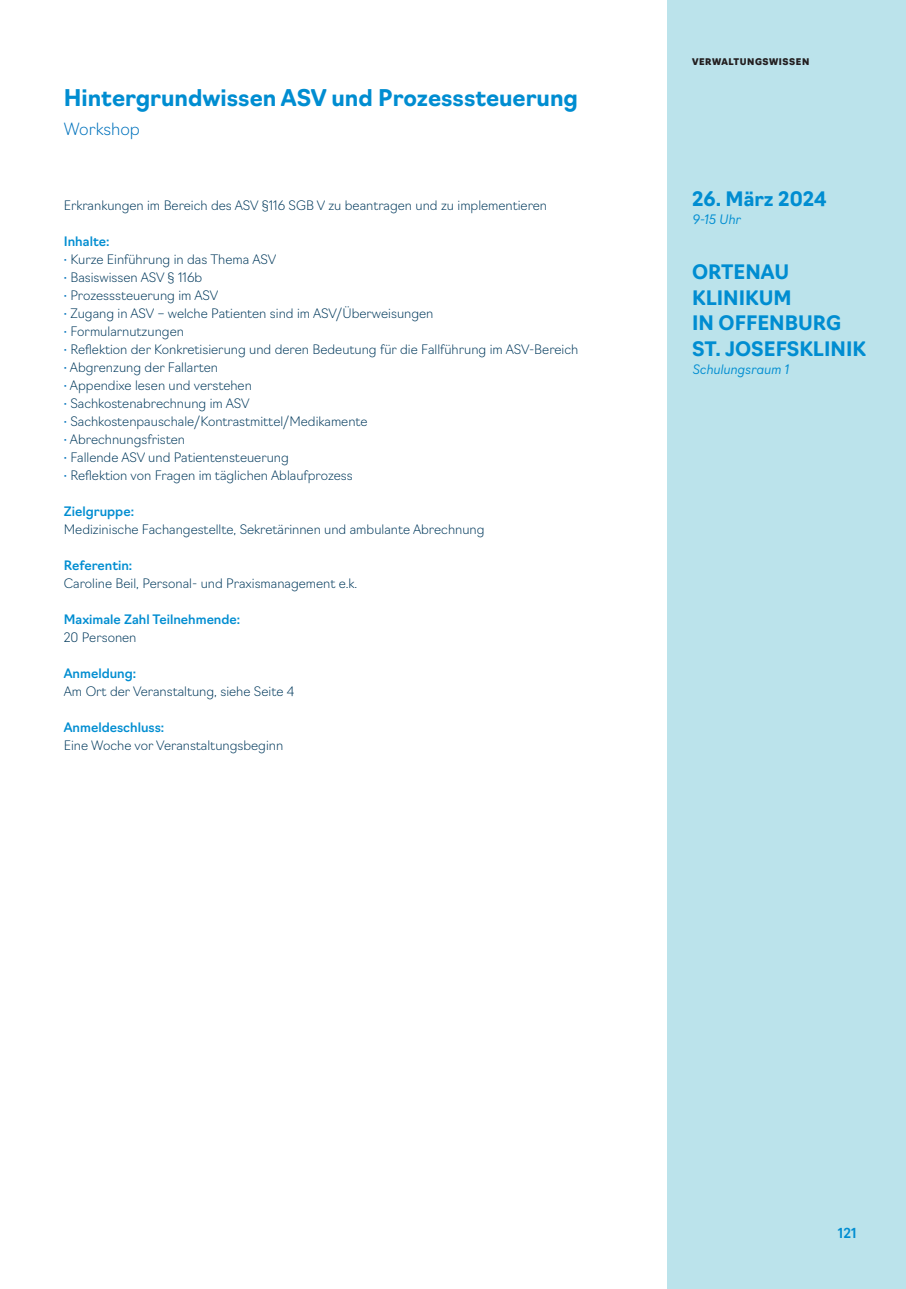
<style>
.page{position:relative;width:906px;height:1289px;background:#fff}
.page>*{position:absolute;margin:0;border:0;box-sizing:border-box;transform-origin:0 0}
.t1{font:700 22.5px "Navigo";color:#008dd1}
.t2{font:700 19.5px/25.5px "Navigo";color:#008dd1}
.t3{font:200 16.5px "Navigo";color:#0072bc}
.t4{font:500 13.5px "Navigo";color:#008dd1}
.t5{font:200 12.75px/18px "Navigo";color:#00395c}
.t6{font:500 12.75px "Navigo";color:#008dd1}
.t7{font:italic 300 12.75px "Navigo";color:#008dd1}
.t8{font:900 9px "Navigo";letter-spacing:.06em;color:#231f20}
.s1{font-weight:500;color:#008dd1}
.s2{font-weight:500;color:#0072bc}
</style>
<div class="page">
<div style="left:668px;top:0;width:238px;height:1288px;background:#bbe3eb"></div>
<h1 class="t1" style="left:64px;top:80px;width:516px">Hintergrundwissen ASV und Prozesssteuerung</h1>
<p class="t3" style="left:64px;top:116px;width:78px">Workshop</p>
<p class="t5" style="left:64px;top:195px;width:485px">Erkrankungen im Bereich des ASV §116 SGB V zu beantragen und zu implementieren</p>
<p class="t5" style="left:64px;top:231px;width:516px"><span class="s1">Inhalte:<br></span><span class="s2">·</span> Kurze Einführung in das Thema ASV<br><span class="s2">·</span> Basiswissen ASV § 116b<br><span class="s2">·</span> Prozesssteuerung im ASV<br><span class="s2">·</span> Zugang in ASV – welche Patienten sind im ASV/Überweisungen<br><span class="s2">·</span> Formularnutzungen<br><span class="s2">·</span> Reflektion der Konkretisierung und deren Bedeutung für die Fallführung im ASV-Bereich <span class="s2">·</span> Abgrenzung der Fallarten<br><span class="s2">·</span> Appendixe lesen und verstehen<br><span class="s2">·</span> Sachkostenabrechnung im ASV<br><span class="s2">·</span> Sachkostenpauschale/Kontrastmittel/Medikamente<br><span class="s2">·</span> Abrechnungsfristen<br><span class="s2">·</span> Fallende ASV und Patientensteuerung<br><span class="s2">·</span> Reflektion von Fragen im täglichen Ablaufprozess</p>
<p class="t6" style="left:64px;top:501px;width:72px">Zielgruppe:</p>
<p class="t5" style="left:64px;top:519px;width:422px">Medizinische Fachangestellte, Sekretärinnen und ambulante Abrechnung</p>
<p class="t6" style="left:64px;top:555px;width:70px">Referentin:</p>
<p class="t5" style="left:64px;top:573px;width:295px">Caroline Beil, Personal- und Praxismanagement e.k.</p>
<p class="t6" style="left:64px;top:609px;width:178px">Maximale Zahl Teilnehmende:</p>
<p class="t5" style="left:64px;top:627px;width:74px">20 Personen</p>
<p class="t6" style="left:64px;top:663px;width:74px">Anmeldung:</p>
<p class="t5" style="left:64px;top:681px;width:232px">Am Ort der Veranstaltung, siehe Seite 4</p>
<p class="t6" style="left:64px;top:717px;width:102px">Anmeldeschluss:</p>
<p class="t5" style="left:64px;top:735px;width:221px">Eine Woche vor Veranstaltungsbeginn</p>
<p class="t8" style="left:692px;top:55px;width:119px">VERWALTUNGSWISSEN</p>
<h2 class="t2" style="left:692px;top:185px;width:136px">26. März 2024</h2>
<p class="t7" style="left:692px;top:209px;width:50px">9-15 Uhr</p>
<h2 class="t2" style="left:692px;top:258px;width:175px">ORTENAU<br>KLINIKUM<br>IN OFFENBURG<br>ST. JOSEFSKLINIK</h2>
<p class="t7" style="left:692px;top:359px;width:98px">Schulungsraum 1</p>
<p class="t4" style="left:838px;top:1222px;width:20px">121</p>
</div>
